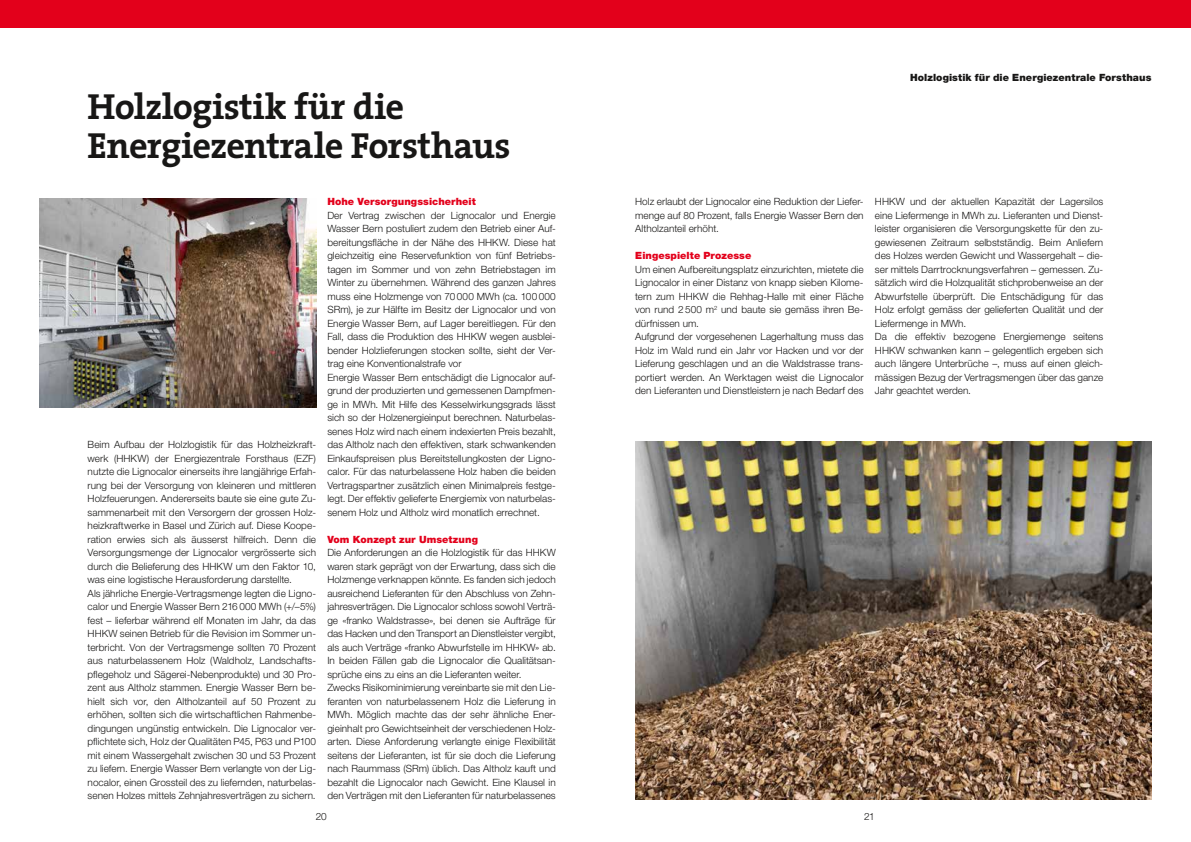
<style>
.page{position:relative;width:1191px;height:842px;background:#fff}
.page>*{position:absolute;margin:0;border:0;box-sizing:border-box;transform-origin:0 0}
.t1{font:700 36.5px/38.5px "The Serif";letter-spacing:-.02em;color:#181716}
.t2{font:300 10px/13.5px "Helvetica Neue LT";color:#181716}
.t3{font:900 10px "Helvetica Neue LT";letter-spacing:.005em;color:#e3001b}
.t4{font:900 10px "Helvetica Neue LT";letter-spacing:.005em;color:#181716}
</style>
<div class="page">
<div style="left:0;top:0;width:1191px;height:28px;background:#e3001b"></div>
<img style="left:635px;top:441px;width:516px;height:358px">
<img style="left:40px;top:198px;width:276px;height:210px">
<h1 class="t1" style="left:88px;top:87px;width:424px">Holzlogistik für die<br>Energiezentrale Forsthaus</h1>
<p class="t2" style="left:88px;top:438px;width:230px">Beim Aufbau der Holzlogistik für das Holzheizkraft&shy;werk (HHKW) der Energiezentrale Forsthaus (EZF) nutzte die Lignocalor einerseits ihre langjährige Erfah&shy;rung bei der Versorgung von kleineren und mittleren Holzfeuerungen. Andererseits baute sie eine gute Zu&shy;sammenarbeit mit den Versorgern der grossen Holz&shy;heizkraftwerke in Basel und Zürich auf. Diese Koope&shy;ration erwies sich als äusserst hilfreich. Denn die Versorgungsmenge der Lignocalor vergrösserte sich durch die Belieferung des HHKW um den Faktor 10, was eine logistische Herausforderung darstellte.<br>Als jährliche Energie-Vertragsmenge legten die Ligno&shy;calor und Energie Wasser Bern 216 000 MWh (+/–5%) fest – lieferbar während elf Monaten im Jahr, da das HHKW seinen Betrieb für die Revision im Sommer un&shy;terbricht. Von der Vertragsmenge sollten 70 Prozent aus naturbelassenem Holz (Waldholz, Landschafts&shy;pflegeholz und Sägerei-Nebenprodukte) und 30 Pro&shy;zent aus Altholz stammen. Energie Wasser Bern be&shy;hielt sich vor, den Altholzanteil auf 50 Prozent zu erhöhen, sollten sich die wirtschaftlichen Rahmenbe&shy;dingungen ungünstig entwickeln. Die Lignocalor ver&shy;pflichtete sich, Holz der Qualitäten P45, P63 und P100 mit einem Wassergehalt zwischen 30 und 53 Prozent zu liefern. Energie Wasser Bern verlangte von der Lig&shy;nocalor, einen Grossteil des zu liefernden, naturbelas&shy;senen Holzes mittels Zehnjahresverträgen zu sichern.</p>
<p class="t3" style="left:327px;top:196px;width:150px">Hohe Versorgungssicherheit</p>
<p class="t2" style="left:327px;top:208px;width:230px">Der Vertrag zwischen der Lignocalor und Energie Wasser Bern postuliert zudem den Betrieb einer Auf&shy;bereitungsfläche in der Nähe des HHKW. Diese hat gleichzeitig eine Reservefunktion von fünf Betriebs&shy;tagen im Sommer und von zehn Betriebstagen im Winter zu übernehmen. Während des ganzen Jahres muss eine Holzmenge von 70 000 MWh (ca. 100 000<br>SRm), je zur Hälfte im Besitz der Lignocalor und von Energie Wasser Bern, auf Lager bereitliegen. Für den Fall, dass die Produktion des HHKW wegen ausblei&shy;bender Holzlieferungen stocken sollte, sieht der Ver&shy;trag eine Konventionalstrafe vor<br>Energie Wasser Bern entschädigt die Lignocalor auf&shy;grund der produzierten und gemessenen Dampfmen&shy;ge in MWh. Mit Hilfe des Kesselwirkungsgrads lässt sich so der Holzenergieinput berechnen. Naturbelas&shy;senes Holz wird nach einem indexierten Preis bezahlt, das Altholz nach den effektiven, stark schwankenden Einkaufspreisen plus Bereitstellungkosten der Ligno&shy;calor. Für das naturbelassene Holz haben die beiden Vertragspartner zusätzlich einen Minimalpreis festge&shy;legt. Der effektiv gelieferte Energiemix von naturbelas&shy;senem Holz und Altholz wird monatlich errechnet.</p>
<p class="t3" style="left:327px;top:533px;width:152px">Vom Konzept zur Umsetzung</p>
<p class="t2" style="left:327px;top:546px;width:230px">Die Anforderungen an die Holzlogistik für das HHKW waren stark geprägt von der Erwartung, dass sich die Holzmenge verknappen könnte. Es fanden sich jedoch ausreichend Lieferanten für den Abschluss von Zehn&shy;jahresverträgen. Die Lignocalor schloss sowohl Verträ&shy;ge «franko Waldstrasse», bei denen sie Aufträge für das Hacken und den Transport an Dienstleister vergibt, als auch Verträge «franko Abwurfstelle im HHKW» ab.<br>In beiden Fällen gab die Lignocalor die Qualitätsan&shy;sprüche eins zu eins an die Lieferanten weiter.<br>Zwecks Risikominimierung vereinbarte sie mit den Lie&shy;feranten von naturbelassenem Holz die Lieferung in MWh. Möglich machte das der sehr ähnliche Ener&shy;gieinhalt pro Gewichtseinheit der verschiedenen Holz&shy;arten. Diese Anforderung verlangte einige Flexibilität seitens der Lieferanten, ist für sie doch die Lieferung nach Raummass (SRm) üblich. Das Altholz kauft und bezahlt die Lignocalor nach Gewicht. Eine Klausel in den Verträgen mit den Lieferanten für naturbelassenes</p>
<p class="t4" style="left:910px;top:72px;width:243px">Holzlogistik für die Energiezentrale Forsthaus</p>
<p class="t2" style="left:635px;top:195px;width:230px;text-align:justify">Holz erlaubt der Lignocalor eine Reduktion der Liefer&shy;menge auf 80 Prozent, falls Energie Wasser Bern den Altholzanteil erhöht.</p>
<p class="t3" style="left:635px;top:250px;width:118px">Eingespielte Prozesse</p>
<p class="t2" style="left:635px;top:262px;width:230px">Um einen Aufbereitungsplatz einzurichten, mietete die Lignocalor in einer Distanz von knapp sieben Kilome&shy;tern zum HHKW die Rehhag-Halle mit einer Fläche von rund 2 500 m<sup>2</sup> und baute sie gemäss ihren Be&shy;dürfnissen um.<br>Aufgrund der vorgesehenen Lagerhaltung muss das Holz im Wald rund ein Jahr vor Hacken und vor der Lieferung geschlagen und an die Waldstrasse trans&shy;portiert werden. An Werktagen weist die Lignocalor den Lieferanten und Dienstleistern je nach Bedarf des</p>
<p class="t2" style="left:875px;top:195px;width:230px">HHKW und der aktuellen Kapazität der Lagersilos eine Liefermenge in MWh zu. Lieferanten und Dienst&shy;leister organisieren die Versorgungskette für den zu&shy;gewiesenen Zeitraum selbstständig. Beim Anliefern des Holzes werden Gewicht und Wassergehalt – die&shy;ser mittels Darrtrocknungsverfahren – gemessen. Zu&shy;sätzlich wird die Holzqualität stichprobenweise an der Abwurfstelle überprüft. Die Entschädigung für das Holz erfolgt gemäss der gelieferten Qualität und der Liefermenge in MWh.<br>Da die effektiv bezogene Energiemenge seitens HHKW schwanken kann – gelegentlich ergeben sich auch längere Unterbrüche –, muss auf einen gleich&shy;mässigen Bezug der Vertragsmengen über das ganze Jahr geachtet werden.</p>
<p class="t2" style="left:316px;top:809px;width:12px">20</p>
<p class="t2" style="left:864px;top:809px;width:12px">21</p>
</div>
